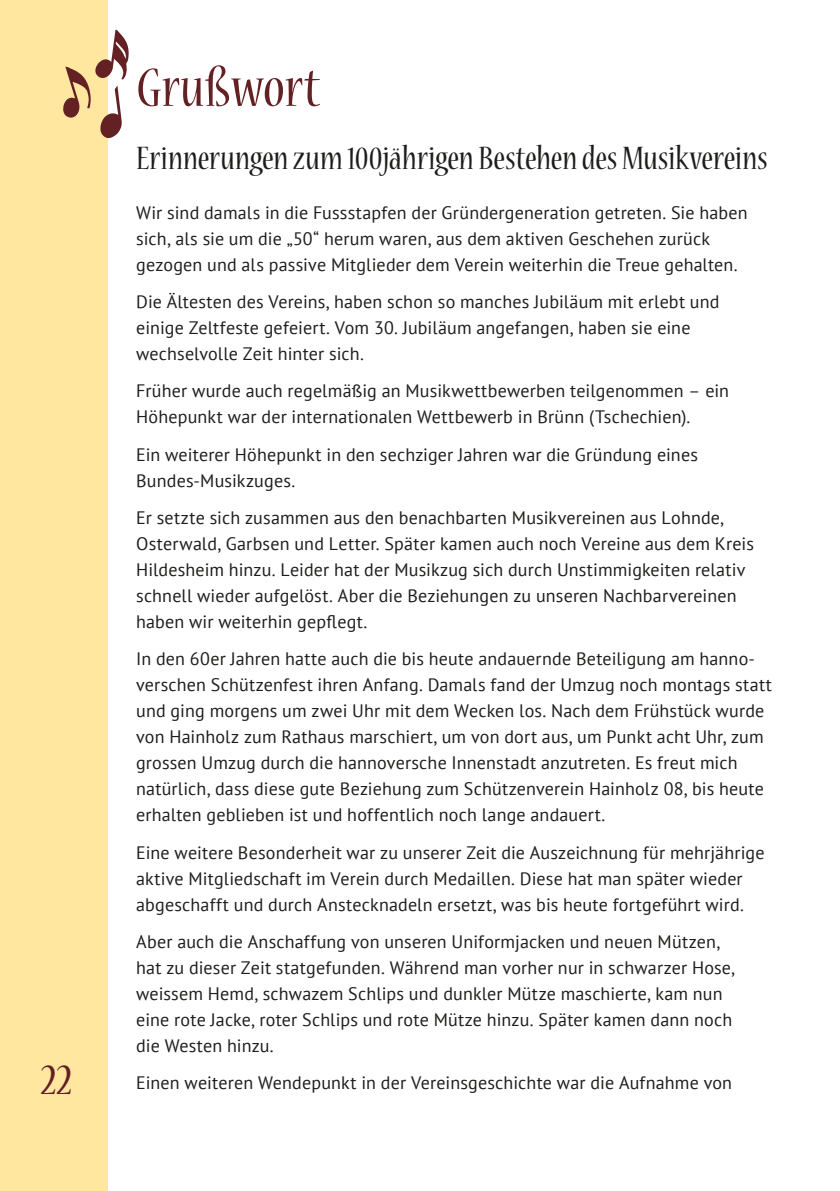
<style>
.page{position:relative;width:840px;height:1191px;background:#fff}
.page>*{position:absolute;margin:0;border:0;box-sizing:border-box;transform-origin:0 0}
.t1{font:condensed 60px "Nueva Std";color:#642123}
.t2{font:condensed 48px "Nueva Std";color:#642123}
.t3{font:condensed 36px "Nueva Std";color:#1d1d1b}
.t4{font:18px/26px "PT Sans";letter-spacing:.01em;color:#1d1d1b}
</style>
<div class="page">
<div style="left:0;top:0;width:108px;height:1191px;background:#ffe7a0"></div>
<svg style="left:63px;top:30px;width:66px;height:108px"></svg>
<h2 class="t2" style="left:41px;top:1057px;width:32px">22</h2>
<h1 class="t1" style="left:136px;top:61px;width:185px">Grußwort</h1>
<h3 class="t3" style="left:136px;top:142px;width:632px">Erinnerungen zum 100jährigen Bestehen des Musikvereins</h3>
<p class="t4" style="left:136px;top:199px;width:612px">Wir sind damals in die Fussstapfen der Gründergeneration getreten. Sie haben sich, als sie um die „50“ herum waren, aus dem aktiven Geschehen zurück gezogen und als passive Mitglieder dem Verein weiterhin die Treue gehalten.</p>
<p class="t4" style="left:136px;top:288px;width:584px">Die Ältesten des Vereins, haben schon so manches Jubiläum mit erlebt und einige Zeltfeste gefeiert. Vom 30. Jubiläum angefangen, haben sie eine wechselvolle Zeit hinter sich.</p>
<p class="t4" style="left:136px;top:377px;width:594px">Früher wurde auch regelmäßig an Musikwettbewerben teilgenommen – ein<br>Höhepunkt war der internationalen Wettbewerb in Brünn (Tschechien).</p>
<p class="t4" style="left:136px;top:441px;width:563px">Ein weiterer Höhepunkt in den sechziger Jahren war die Gründung eines<br>Bundes-Musikzuges.</p>
<p class="t4" style="left:136px;top:504px;width:619px">Er setzte sich zusammen aus den benachbarten Musikvereinen aus Lohnde, Osterwald, Garbsen und Letter. Später kamen auch noch Vereine aus dem Kreis Hildesheim hinzu. Leider hat der Musikzug sich durch Unstimmigkeiten relativ schnell wieder aufgelöst. Aber die Beziehungen zu unseren Nachbarvereinen haben wir weiterhin gepflegt.</p>
<p class="t4" style="left:136px;top:645px;width:636px">In den 60er Jahren hatte auch die bis heute andauernde Beteiligung am hanno&shy;verschen Schützenfest ihren Anfang. Damals fand der Umzug noch montags statt und ging morgens um zwei Uhr mit dem Wecken los. Nach dem Frühstück wurde von Hainholz zum Rathaus marschiert, um von dort aus, um Punkt acht Uhr, zum grossen Umzug durch die hannoversche Innenstadt anzutreten. Es freut mich natürlich, dass diese gute Beziehung zum Schützenverein Hainholz 08, bis heute erhalten geblieben ist und hoffentlich noch lange andauert.</p>
<p class="t4" style="left:136px;top:839px;width:629px">Eine weitere Besonderheit war zu unserer Zeit die Auszeichnung für mehrjährige aktive Mitgliedschaft im Verein durch Medaillen. Diese hat man später wieder abgeschafft und durch Anstecknadeln ersetzt, was bis heute fortgeführt wird.</p>
<p class="t4" style="left:136px;top:928px;width:599px">Aber auch die Anschaffung von unseren Uniformjacken und neuen Mützen, hat zu dieser Zeit statgefunden. Während man vorher nur in schwarzer Hose, weissem Hemd, schwazem Schlips und dunkler Mütze maschierte, kam nun eine rote Jacke, roter Schlips und rote Mütze hinzu. Später kamen dann noch die Westen hinzu.</p>
<p class="t4" style="left:136px;top:1069px;width:597px">Einen weiteren Wendepunkt in der Vereinsgeschichte war die Aufnahme von</p>
</div>
